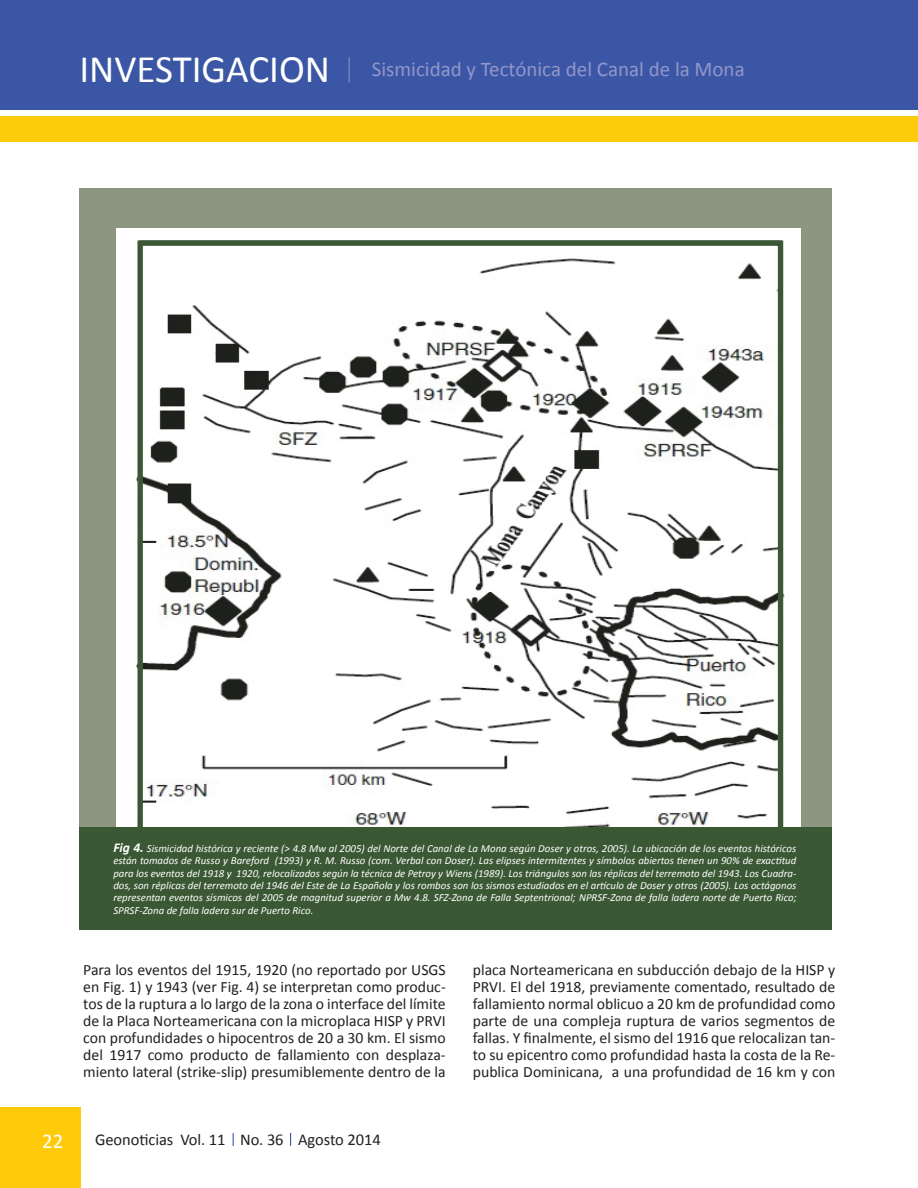
<style>
.page{position:relative;width:918px;height:1188px;background:#fff}
.page>*{position:absolute;margin:0;border:0;box-sizing:border-box;transform-origin:0 0}
.t1{font:21px "Calibri";color:#9296ca}
.t2{font:21px "Calibri";color:#fff}
.t3{font:16.5px "Calibri";letter-spacing:-.005em;color:#231f20}
.t4{font:15.75px/17px "Calibri";color:#231f20;text-align:justify}
.t5{font:italic 10.8px/12.3px "Calibri";color:#fff;text-align:justify}
.s1{font-size:39px;color:#fff}
.s2{font-weight:700;font-size:13.5px}
</style>
<div class="page">
<div style="left:0;top:1107px;width:81px;height:81px;background:#feca0a"></div>
<svg style="left:233px;top:1133px;width:1px;height:13px"></svg>
<svg style="left:290px;top:1133px;width:1px;height:13px"></svg>
<div style="left:0;top:0;width:918px;height:110px;background:#3b56a5"></div>
<div style="left:0;top:116px;width:918px;height:26px;background:#fccc0a"></div>
<div style="left:79px;top:188px;width:753px;height:684px;background:#8c9681"></div>
<img style="left:116px;top:228px;width:685px;height:600px">
<div style="left:137px;top:240px;width:646px;height:598px;border:5px solid #3a5834"></div>
<div style="left:79px;top:828px;width:753px;height:102px;background:#3a5834"></div>
<svg style="left:349px;top:57px;width:1px;height:26px"></svg>
<h1 class="t1" style="left:79px;top:56px;width:667px"><span class="s1">INVESTIGACION</span> Sismicidad y Tectónica del Canal de la Mona</h1>
<p class="t5" style="left:113px;top:842px;width:685px"><span class="s2">Fig 4.</span> Sismicidad histórica y reciente (&gt; 4.8 Mw al 2005) del Norte del Canal de La Mona según Doser y otros, 2005). La ubicación de los eventos históricos están tomados de Russo y Bareford (1993) y R. M. Russo (com. Verbal con Doser). Las elipses intermitentes y símbolos abiertos tienen un 90% de exactitud para los eventos del 1918 y 1920, relocalizados según la técnica de Petroy y Wiens (1989). Los triángulos son las réplicas del terremoto del 1943. Los Cuadra&shy;dos, son réplicas del terremoto del 1946 del Este de La Española y los rombos son los sismos estudiados en el artículo de Doser y otros (2005). Los octágonos representan eventos sísmicos del 2005 de magnitud superior a Mw 4.8. SFZ-Zona de Falla Septentrional; NPRSF-Zona de falla ladera norte de Puerto Rico; SPRSF-Zona de falla ladera sur de Puerto Rico.</p>
<p class="t4" style="left:83px;top:961px;width:364px">Para los eventos del 1915, 1920 (no reportado por USGS en Fig. 1) y 1943 (ver Fig. 4) se interpretan como produc&shy;tos de la ruptura a lo largo de la zona o interface del límite de la Placa Norteamericana con la microplaca HISP y PRVI con profundidades o hipocentros de 20 a 30 km. El sismo del 1917 como producto de fallamiento con desplaza&shy;miento lateral (strike-slip) presumiblemente dentro de la</p>
<p class="t4" style="left:473px;top:961px;width:364px">placa Norteamericana en subducción debajo de la HISP y PRVI. El del 1918, previamente comentado, resultado de fallamiento normal oblicuo a 20 km de profundidad como parte de una compleja ruptura de varios segmentos de fallas. Y finalmente, el sismo del 1916 que relocalizan tan&shy;to su epicentro como profundidad hasta la costa de la Re&shy;publica Dominicana, a una profundidad de 16 km y con</p>
<h1 class="t2" style="left:42px;top:1128px;width:23px">22</h1>
<h2 class="t3" style="left:95px;top:1130px;width:287px">Geonoticias Vol. 11 No. 36 Agosto 2014</h2>
</div>
